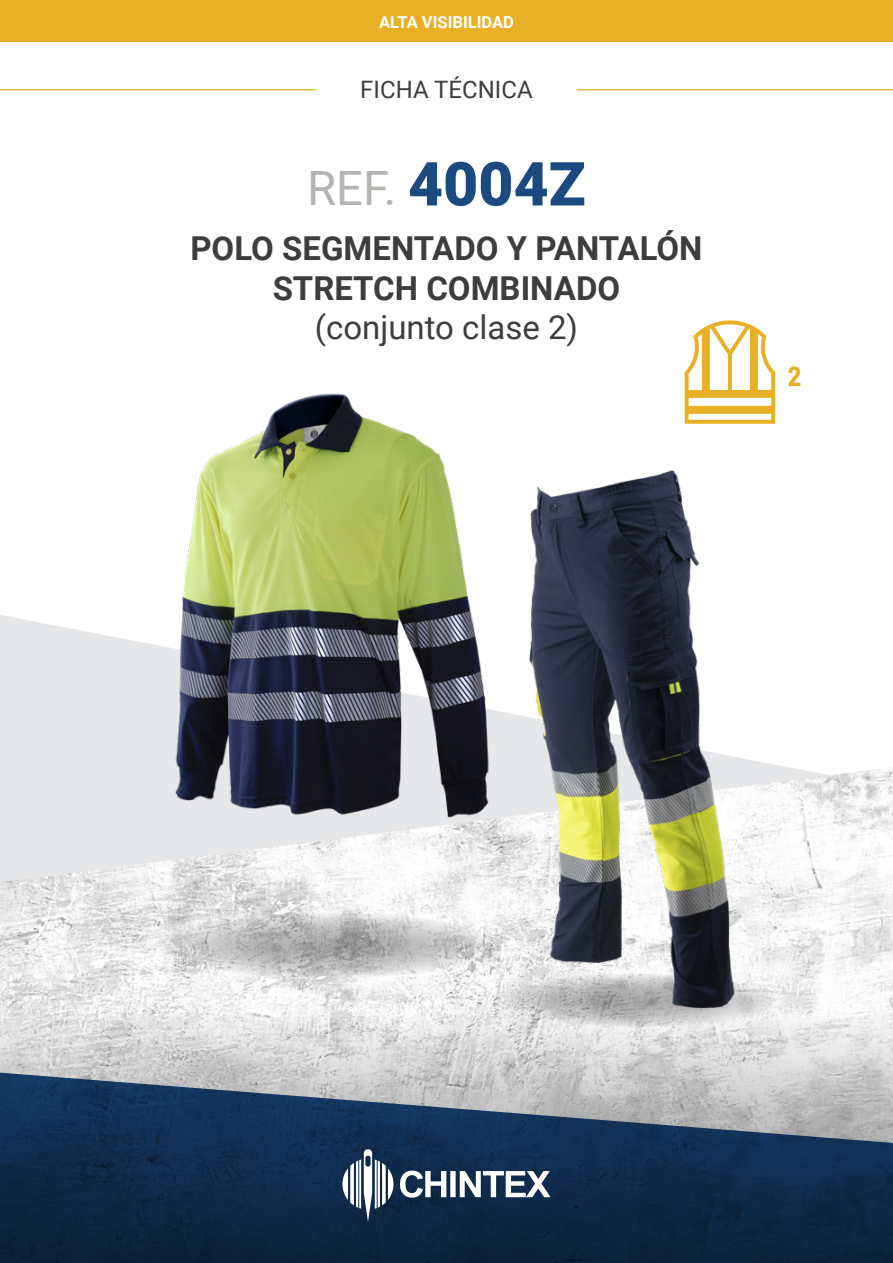
<style>
.page{position:relative;width:893px;height:1263px;background:#fff}
.page>*{position:absolute;margin:0;border:0;box-sizing:border-box;transform-origin:0 0}
.t1{font:900 60.75px "Roboto";color:#1a4a80}
.t2{font:700 33px/39.6px "Roboto";color:#3d3d3b;text-align:center}
.t3{font:33px "Roboto";color:#3d3d3b}
.t4{font:700 semi-condensed 27px "Barlow";color:#e8b025}
.t5{font:24px "Roboto";color:#3d3d3b}
.t6{font:700 16.5px "Roboto";color:#fff}
.s1{font-weight:400;font-size:47.25px;color:#b3b3b0}
</style>
<div class="page">
<div style="left:0;top:0;width:893px;height:42px;background:#e8b025"></div>
<hr style="left:577px;top:89px;width:316px;height:1px;background:#e8b025">
<hr style="left:0;top:89px;width:316px;height:1px;background:#e8b025">
<svg style="left:0;top:615px;width:147px;height:150px;background:#e8e9eb"></svg>
<img style="left:0;top:765px;width:893px;height:247px">
<svg style="left:0;top:1012px;width:893px;height:59px;background:#dbdada"></svg>
<svg style="left:0;top:1071px;width:893px;height:192px;background:#324861"></svg>
<svg style="left:342px;top:1149px;width:51px;height:73px"></svg>
<svg style="left:400px;top:1170px;width:150px;height:27px"></svg>
<svg style="left:155px;top:912px;width:348px;height:67px;background:#c4c3c3"></svg>
<img style="left:468px;top:470px;width:324px;height:574px">
<img style="left:147px;top:393px;width:364px;height:471px">
<svg style="left:685px;top:320px;width:90px;height:104px"></svg>
<p class="t6" style="left:379px;top:10px;width:136px">ALTA VISIBILIDAD</p>
<p class="t5" style="left:360px;top:72px;width:174px">FICHA TÉCNICA</p>
<h1 class="t1" style="left:307px;top:141px;width:280px"><span class="s1">REF.</span> 4004Z</h1>
<p class="t2" style="left:190px;top:227px;width:514px">POLO SEGMENTADO Y PANTALÓN<br>STRETCH COMBINADO</p>
<p class="t3" style="left:315px;top:304px;width:265px">(conjunto clase 2)</p>
<p class="t4" style="left:788px;top:356px;width:15px">2</p>
</div>
